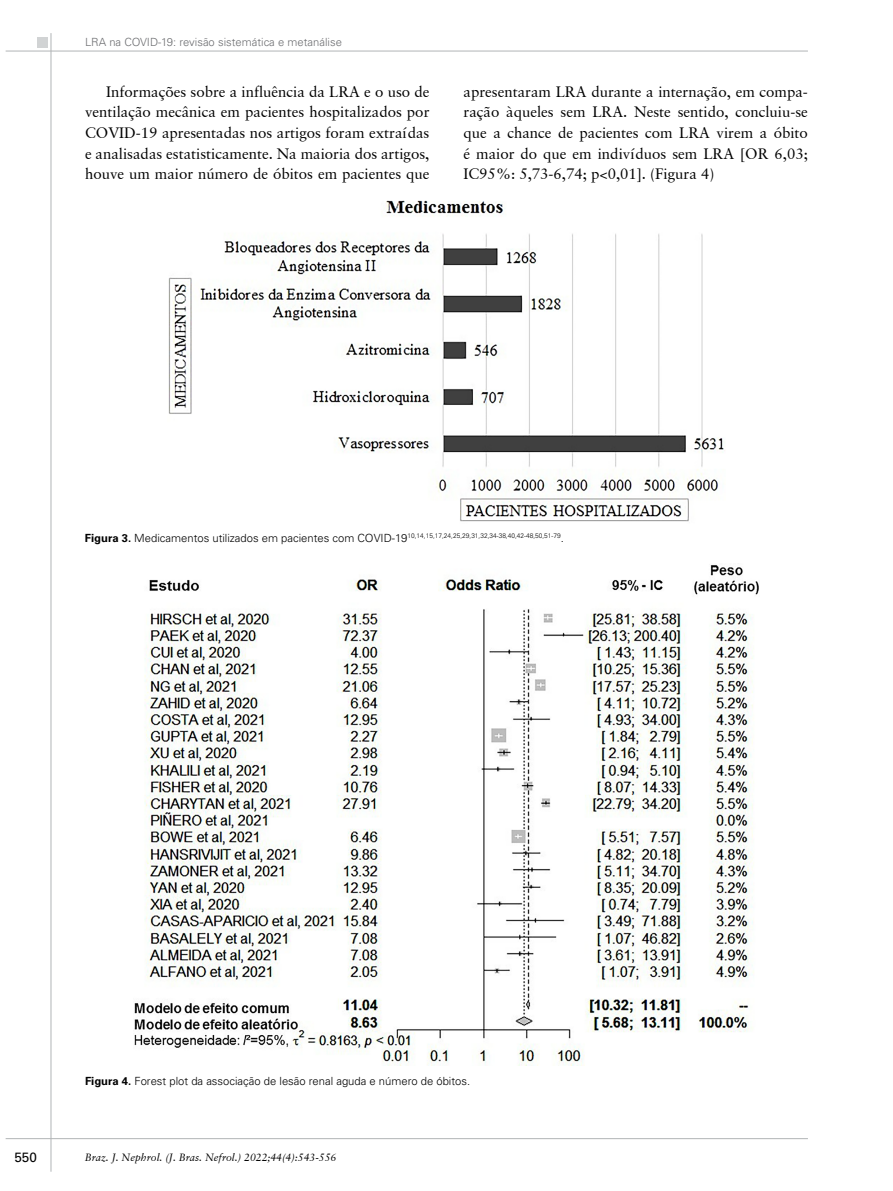
<style>
.page{position:relative;width:893px;height:1191px;background:#fff}
.page>*{position:absolute;margin:0;border:0;box-sizing:border-box;transform-origin:0 0}
.t1{font:15px/20.7px "Garamond Retrospective S Si";color:#000;text-align:justify}
.t2{font:13.5px "Univers LT Std";color:#000}
.t3{font:300 11.25px "Univers LT Std";color:#000}
.t4{font:300 11.25px "Univers LT Std";color:#6d6e71}
.t5{font:italic 10.5px "Garamond Retrospective S Si";color:#000}
.t6{font:300 6.6px "Univers LT Std";color:#000}
.s1{font-family:"Univers 65 Bold";font-weight:400;font-size:11.25px}
.s2{font-size:11.25px}
.s3{font-family:"Univers 65 Bold";font-weight:400}
</style>
<div class="page">
<div style="left:37px;top:37px;width:11px;height:11px;background:#d1d3d4"></div>
<hr style="left:6px;top:51px;width:802px;height:1px;background:#b1b4b6">
<hr style="left:51px;top:33px;width:1px;height:1138px;background:#b1b4b6">
<hr style="left:6px;top:1138px;width:802px;height:1px;background:#b1b4b6">
<img style="left:168px;top:201px;width:556px;height:321px">
<img style="left:134px;top:565px;width:625px;height:500px">
<p class="t4" style="left:85px;top:36px;width:259px">LRA na COVID-19: revisão sistemática e metanálise</p>
<p class="t1" style="left:85px;top:81px;width:346px;text-indent:21px">Informações sobre a influência da LRA e o uso de ventilação mecânica em pacientes hospitalizados por COVID-19 apresentadas nos artigos foram extraídas e analisadas estatisticamente. Na maioria dos artigos, houve um maior número de óbitos em pacientes que</p>
<p class="t1" style="left:463px;top:81px;width:346px">apresentaram LRA durante a internação, em compa&shy;ração àqueles sem LRA. Neste sentido, concluiu-se que a chance de pacientes com LRA virem a óbito é maior do que em indivíduos sem LRA [OR 6,03; IC95%: 5,73-6,74; p&lt;0,01]. (Figura 4)</p>
<p class="t6" style="left:85px;top:532px;width:480px"><span class="s1">Figura 3.</span> <span class="s2">Medicamentos utilizados em pacientes com COVID-19</span>10,14,15,17,24,25,29,31,32,34-38,40,42-48,50,51-79<span class="s2">.</span></p>
<p class="t2" style="left:14px;top:1149px;width:24px">550</p>
<p class="t3" style="left:85px;top:1073px;width:387px"><span class="s3">Figura 4.</span> Forest plot da associação de lesão renal aguda e número de óbitos.</p>
<p class="t5" style="left:85px;top:1151px;width:253px">Braz. J. Nephrol. (J. Bras. Nefrol.) 2022;44(4):543-556</p>
</div>
